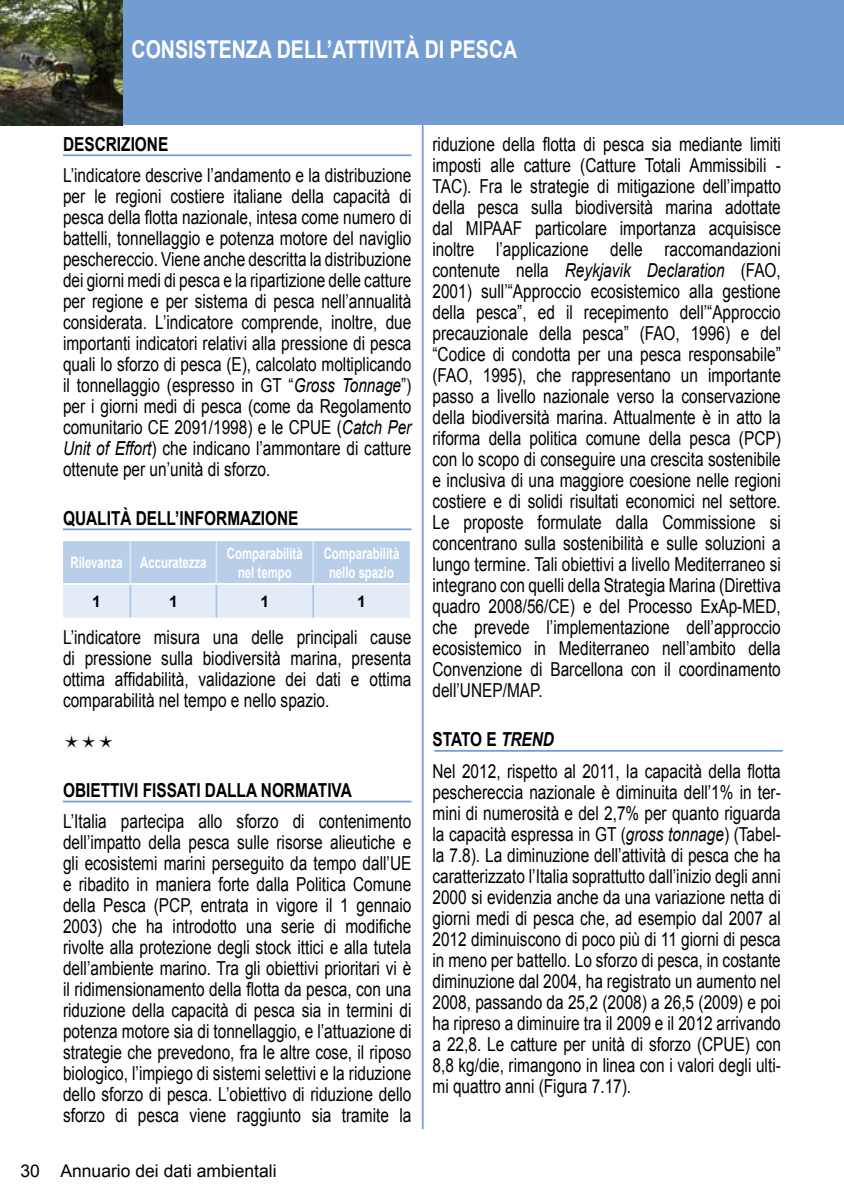
<style>
.page{position:relative;width:844px;height:1191px;background:#fff}
.page>*{position:absolute;margin:0;border:0;box-sizing:border-box;transform-origin:0 0}
.t1{font:700 24.5px "Arial";color:#fff;scale:.8 1}
.t2{font:19.25px/21px "Arial";color:#000;text-align:justify;scale:.8 1}
.t3{font:700 19.25px "Arial";color:#000;scale:.8 1}
.t4{font:17.5px "Arial";color:#000}
.t5{font:700 15.75px/18.9px "Arial";color:#fff;text-align:center;scale:.72 1}
.t6{font:700 15.75px "Arial";color:#000}
.s1{font-style:italic}
.s2{font-weight:700}
.s3{font-weight:700;font-style:italic}
</style>
<div class="page">
<div style="left:123px;top:0;width:720px;height:125px;background:#739dd2"></div>
<img style="left:0;top:0;width:123px;height:125px">
<hr style="left:421px;top:117px;width:2px;height:1012px;background:#739dd2">
<hr style="left:63px;top:154px;width:348px;height:2px;background:#739dd2">
<hr style="left:63px;top:528px;width:348px;height:2px;background:#739dd2">
<svg style="left:63px;top:541px;width:347px;height:76px;background:#cbdaee"></svg>
<hr style="left:129px;top:585px;width:2px;height:32px;background:#aec5e7">
<hr style="left:215px;top:585px;width:2px;height:32px;background:#aec5e7">
<hr style="left:312px;top:585px;width:2px;height:32px;background:#aec5e7">
<hr style="left:129px;top:541px;width:2px;height:42px;background:#d7e8f7">
<hr style="left:215px;top:541px;width:2px;height:42px;background:#d7e8f7">
<hr style="left:312px;top:541px;width:2px;height:42px;background:#d7e8f7">
<hr style="left:63px;top:583px;width:67px;height:2px;background:#fff">
<hr style="left:130px;top:583px;width:86px;height:2px;background:#fff">
<hr style="left:216px;top:583px;width:97px;height:2px;background:#fff">
<hr style="left:313px;top:583px;width:97px;height:2px;background:#fff">
<hr style="left:63px;top:800px;width:348px;height:2px;background:#739dd2">
<hr style="left:434px;top:750px;width:348px;height:1px;background:#739dd2">
<p class="t1" style="left:131px;top:33px;width:483px">CONSISTENZA DELL’ATTIVITà DI PESCA</p>
<p class="t3" style="left:63px;top:131px;width:133px">DESCRIZIONE</p>
<p class="t2" style="left:63px;top:165px;width:437px">L’indicatore descrive l’andamento e la distribuzione per le regioni costiere italiane della capacità di pesca della flotta nazionale, intesa come numero di battelli, tonnellaggio e potenza motore del naviglio peschereccio. Viene anche descritta la distribuzione dei giorni medi di pesca e la ripartizione delle catture per regione e per sistema di pesca nell’annualità considerata. L’indicatore comprende, inoltre, due importanti indicatori relativi alla pressione di pesca quali lo sforzo di pesca (E), calcolato moltiplicando il tonnellaggio (espresso in GT “<span class="s1">Gross Tonnage</span>”) per i giorni medi di pesca (come da Regolamento comunitario CE 2091/1998) e le CPUE (<span class="s1">Catch Per Unit of Effort</span>) che indicano l’ammontare di catture ottenute per un’unità di sforzo.</p>
<p class="t3" style="left:63px;top:505px;width:296px">QUALITà DELL’INFORMAZIONE</p>
<p class="t5" style="left:70px;top:554px;width:190px">Rilevanza Accuratezza</p>
<p class="t5" style="left:227px;top:544px;width:107px">Comparabilità nel tempo</p>
<p class="t5" style="left:323px;top:544px;width:107px">Comparabilità nello spazio</p>
<p class="t6" style="left:92px;top:590px;width:10px">1</p>
<p class="t6" style="left:169px;top:590px;width:10px">1</p>
<p class="t6" style="left:260px;top:590px;width:10px">1</p>
<p class="t6" style="left:357px;top:590px;width:10px">1</p>
<p class="t2" style="left:63px;top:627px;width:437px">L’indicatore misura una delle principali cause di pressione sulla biodiversità marina, presenta ottima affidabilità, validazione dei dati e ottima comparabilità nel tempo e nello spazio.</p>
<p class="t3" style="left:63px;top:777px;width:362px">OBIETTIVI FISSATI DALLA NORMATIVA</p>
<p class="t2" style="left:63px;top:811px;width:437px">L’Italia partecipa allo sforzo di contenimento dell’impatto della pesca sulle risorse alieutiche e gli ecosistemi marini perseguito da tempo dall’UE e ribadito in maniera forte dalla Politica Comune della Pesca (PCP, entrata in vigore il 1 gennaio 2003) che ha introdotto una serie di modifiche rivolte alla protezione degli stock ittici e alla tutela dell’ambiente marino. Tra gli obiettivi prioritari vi è il ridimensionamento della flotta da pesca, con una riduzione della capacità di pesca sia in termini di potenza motore sia di tonnellaggio, e l’attuazione di strategie che prevedono, fra le altre cose, il riposo biologico, l’impiego di sistemi selettivi e la riduzione dello sforzo di pesca. L’obiettivo di riduzione dello sforzo di pesca viene raggiunto sia tramite la</p>
<p class="t4" style="left:20px;top:1159px;width:257px">30 Annuario dei dati ambientali</p>
<p class="t2" style="left:432px;top:133px;width:437px">riduzione della flotta di pesca sia mediante limiti imposti alle catture (Catture Totali Ammissibili - TAC). Fra le strategie di mitigazione dell’impatto della pesca sulla biodiversità marina adottate dal MIPAAF particolare importanza acquisisce inoltre l’applicazione delle raccomandazioni contenute nella <span class="s1">Reykjavik Declaration</span> (FAO, 2001) sull’“Approccio ecosistemico alla gestione della pesca”, ed il recepimento dell’“Approccio precauzionale della pesca” (FAO, 1996) e del “Codice di condotta per una pesca responsabile” (FAO, 1995), che rappresentano un importante passo a livello nazionale verso la conservazione della biodiversità marina. Attualmente è in atto la riforma della politica comune della pesca (PCP) con lo scopo di conseguire una crescita sostenibile e inclusiva di una maggiore coesione nelle regioni costiere e di solidi risultati economici nel settore.<br>Le proposte formulate dalla Commissione si concentrano sulla sostenibilità e sulle soluzioni a lungo termine. Tali obiettivi a livello Mediterraneo si integrano con quelli della Strategia Marina (Direttiva quadro 2008/56/CE) e del Processo ExAp-MED, che prevede l’implementazione dell’approccio ecosistemico in Mediterraneo nell’ambito della Convenzione di Barcellona con il coordinamento dell’UNEP/MAP.</p>
<p class="t2" style="left:432px;top:723px;width:437px;line-height:31.7px"><span class="s2">STATO E</span> <span class="s3">TREND<br></span>Nel 2012, rispetto al 2011, la capacità della flotta</p>
<p class="t2" style="left:432px;top:781px;width:437px">peschereccia nazionale è diminuita dell’1% in ter&shy;mini di numerosità e del 2,7% per quanto riguarda la capacità espressa in GT (<span class="s1">gross tonnage</span>) (Tabel&shy;la 7.8). La diminuzione dell’attività di pesca che ha caratterizzato l’Italia soprattutto dall’inizio degli anni 2000 si evidenzia anche da una variazione netta di giorni medi di pesca che, ad esempio dal 2007 al 2012 diminuiscono di poco più di 11 giorni di pesca in meno per battello. Lo sforzo di pesca, in costante diminuzione dal 2004, ha registrato un aumento nel 2008, passando da 25,2 (2008) a 26,5 (2009) e poi ha ripreso a diminuire tra il 2009 e il 2012 arrivando a 22,8. Le catture per unità di sforzo (CPUE) con 8,8 kg/die, rimangono in linea con i valori degli ulti&shy;mi quattro anni (Figura 7.17).</p>
</div>
